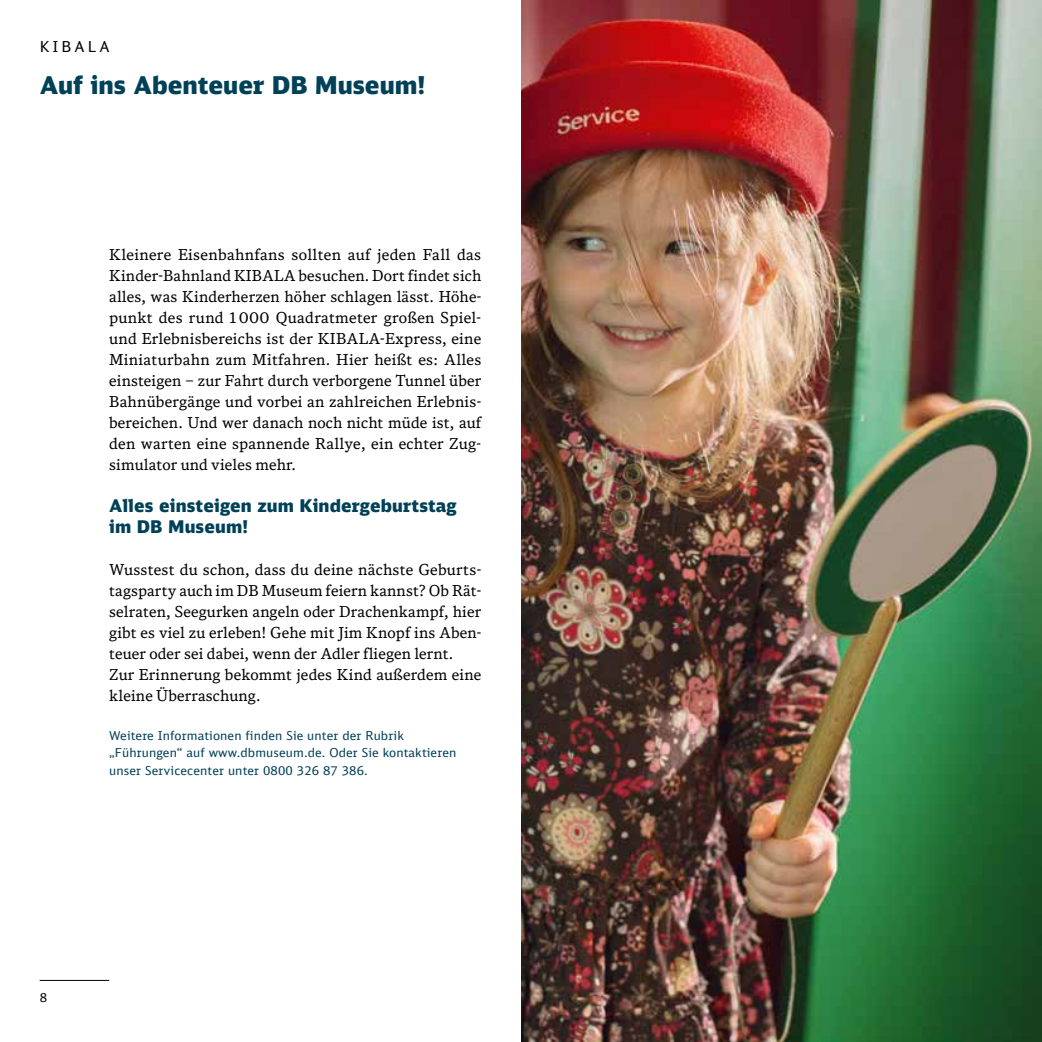
<style>
.page{position:relative;width:1042px;height:1042px;background:#fff}
.page>*{position:absolute;margin:0;border:0;box-sizing:border-box;transform-origin:0 0}
.t1{font:900 24.5px "DB Sans";color:#004158}
.t2{font:900 17.5px/21px "DB Sans";letter-spacing:.01em;color:#004158}
.t3{font:15.05px/21px "DB News";letter-spacing:.01em;color:#000}
.t4{font:15.05px "DB Sans";letter-spacing:.2em;color:#000}
.t5{font:12.25px/17.5px "DB Sans";letter-spacing:.01em;color:#004158}
.t6{font:12.25px "DB Sans";color:#000}
</style>
<div class="page">
<hr style="left:40px;top:980px;width:69px;height:1px;background:#000">
<img style="left:521px;top:0;width:521px;height:1042px">
<p class="t4" style="left:40px;top:37px;width:71px">K ibala</p>
<h1 class="t1" style="left:40px;top:70px;width:387px">Auf ins Abenteuer DB Museum!</h1>
<p class="t3" style="left:109px;top:244px;width:374px">Kleinere Eisenbahnfans sollten auf jeden Fall das Kinder-Bahnland KIBALA besuchen. Dort findet sich alles, was Kinderherzen höher schlagen lässt. Höhe&shy;punkt des rund 1000 Quadratmeter großen Spiel&shy;und Erlebnisbereichs ist der KIBALA-Express, eine Miniaturbahn zum Mitfahren. Hier heißt es: Alles einsteigen – zur Fahrt durch verborgene Tunnel über Bahnübergänge und vorbei an zahlreichen Erlebnis-- bereichen. Und wer danach noch nicht müde ist, auf den warten eine spannende Rallye, ein echter Zug&shy;simulator und vieles mehr.</p>
<p class="t2" style="left:109px;top:495px;width:349px">Alles einsteigen zum Kindergeburtstag im DB Museum!</p>
<p class="t3" style="left:109px;top:559px;width:374px">Wusstest du schon, dass du deine nächste Geburts&shy;tagsparty auch im DB Museum feiern kannst? Ob Rät&shy;selraten, Seegurken angeln oder Drachenkampf, hier gibt es viel zu erleben! Gehe mit Jim Knopf ins Aben&shy;teuer oder sei dabei, wenn der Adler fliegen lernt.<br>Zur Erinnerung bekommt jedes Kind außerdem eine kleine Überraschung.</p>
<p class="t5" style="left:109px;top:726px;width:349px">Weitere Informationen finden Sie unter der Rubrik „Führungen“ auf www.dbmuseum.de. Oder Sie kontaktieren unser Servicecenter unter 0800 326 87 386.</p>
<p class="t6" style="left:40px;top:990px;width:9px">8</p>
</div>
